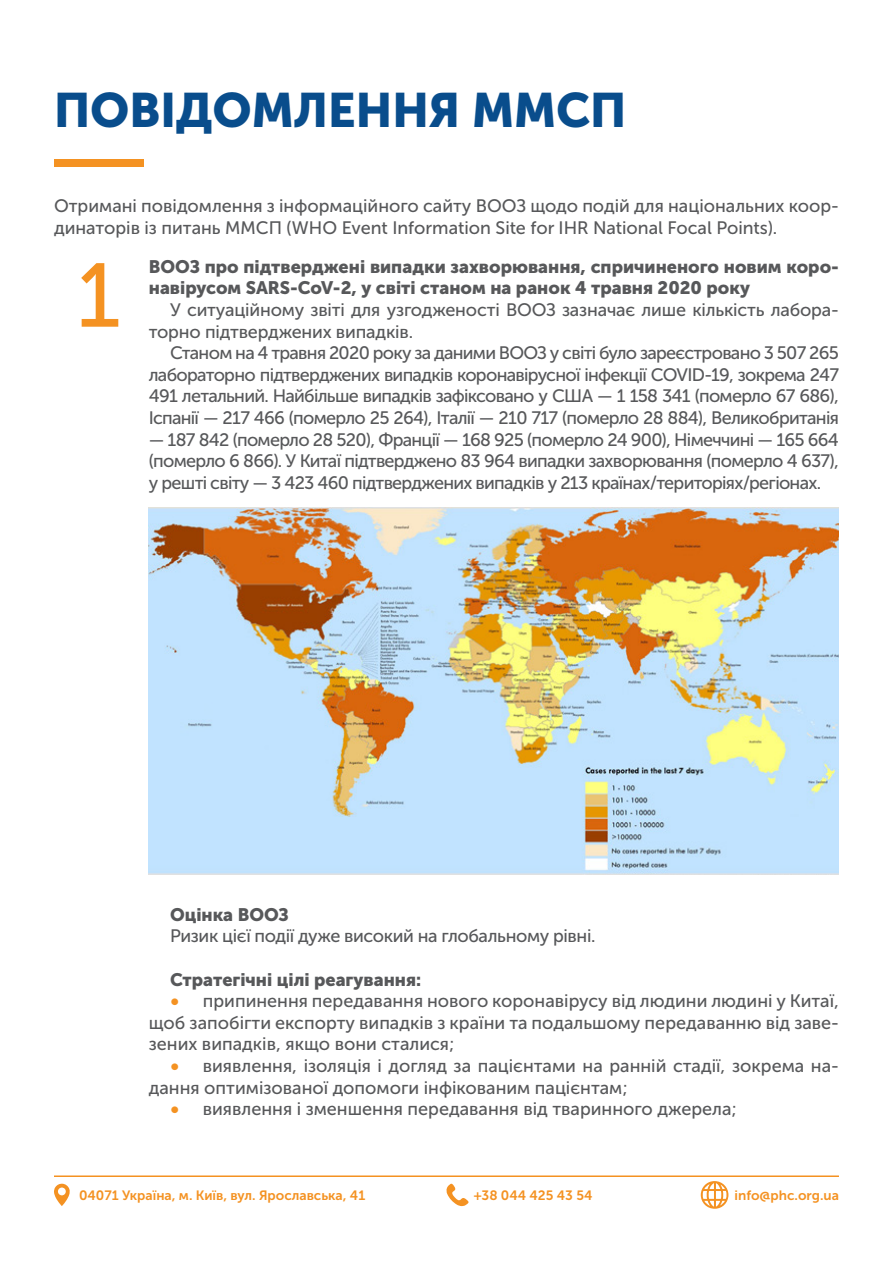
<style>
.page{position:relative;width:893px;height:1263px;background:#fff}
.page>*{position:absolute;margin:0;border:0;box-sizing:border-box;transform-origin:0 0}
.t1{font:90px "Museo Sans Cyrl 500";color:#f49222}
.t2{font:48px "Museo Sans Cyrl 900";color:#094d8c}
.t3{font:18px/21.6px "Museo Sans Cyrl 500";color:#57585a}
.t4{font:18px/21.6px "Museo Sans Cyrl 900";color:#57585a}
.t5{font:18px "Museo Sans Cyrl 500";letter-spacing:-.02em;color:#57585a}
.t6{font:13.5px "Museo Sans Cyrl 700";color:#f49222}
.s1{font-family:"Museo Sans Cyrl 900";color:#f49222}
</style>
<div class="page">
<hr style="left:54px;top:1175px;width:785px;height:2px;background:#f49222">
<svg style="left:701px;top:1181px;width:27px;height:28px"></svg>
<svg style="left:54px;top:1184px;width:16px;height:22px"></svg>
<svg style="left:446px;top:1183px;width:23px;height:23px"></svg>
<div style="left:54px;top:159px;width:90px;height:8px;background:#f49222"></div>
<img style="left:149px;top:507px;width:690px;height:367px">
<p class="t2" style="left:54px;top:83px;width:574px">ПОВІДОМЛЕННЯ ММСП</p>
<p class="t3" style="left:54px;top:195px;width:786px">Отримані повідомлення з інформаційного сайту ВООЗ щодо подій для національних коор&shy;динаторів із питань ММСП (WHO Event Information Site for IHR National Focal Points).</p>
<p class="t4" style="left:149px;top:256px;width:692px">ВООЗ про підтверджені випадки захворювання, спричиненого новим коро&shy;навірусом SARS-CoV-2, у світі станом на ранок 4 травня 2020 року</p>
<p class="t3" style="left:149px;top:299px;width:692px;text-indent:21px">У ситуаційному звіті для узгодженості ВООЗ зазначає лише кількість лабора&shy;торно підтверджених випадків.</p>
<p class="t3" style="left:149px;top:342px;width:692px;text-align:justify;text-indent:21px">Станом на 4 травня 2020 року за даними ВООЗ у світі було зареєстровано 3 507 265 лабораторно підтверджених випадків коронавірусної інфекції COVID-19, зокрема 247<br>491 летальний. Найбільше випадків зафіксовано у США — 1 158 341 (померло 67 686), Іспанії — 217 466 (померло 25 264), Італії — 210 717 (померло 28 884), Великобританія</p>
<p class="t3" style="left:149px;top:429px;width:692px;text-align:justify">— 187 842 (померло 28 520), Франції — 168 925 (померло 24 900), Німеччині — 165 664 (померло 6 866). У Китаї підтверджено 83 964 випадки захворювання (померло 4 637), у решті світу — 3 423 460 підтверджених випадків у 213 країнах/територіях/регіонах.</p>
<p class="t1" style="left:77px;top:246px;width:46px">1</p>
<p class="t4" style="left:170px;top:904px;width:120px">Оцінка ВООЗ</p>
<p class="t5" style="left:170px;top:926px;width:427px">Ризик цієї події дуже високий на глобальному рівні.</p>
<p class="t4" style="left:170px;top:968px;width:253px">Стратегічні цілі реагування:</p>
<p class="t3" style="left:149px;top:990px;width:692px;text-align:justify;text-indent:21px"><span class="s1">•</span> припинення передавання нового коронавірусу від людини людині у Китаї, щоб запобігти експорту випадків з країни та подальшому передаванню від заве&shy;зених випадків, якщо вони сталися;</p>
<p class="t3" style="left:149px;top:1055px;width:692px;text-indent:21px"><span class="s1">•</span> виявлення, ізоляція і догляд за пацієнтами на ранній стадії, зокрема на&shy;дання оптимізованої допомоги інфікованим пацієнтам;</p>
<p class="t3" style="left:170px;top:1098px;width:568px"><span class="s1">•</span> виявлення і зменшення передавання від тваринного джерела;</p>
<p class="t6" style="left:79px;top:1188px;width:288px">04071 Україна, м. Київ, вул. Ярославська, 41</p>
<p class="t6" style="left:474px;top:1188px;width:120px">+38 044 425 43 54</p>
<p class="t6" style="left:735px;top:1188px;width:106px">info@phc.org.ua</p>
</div>
